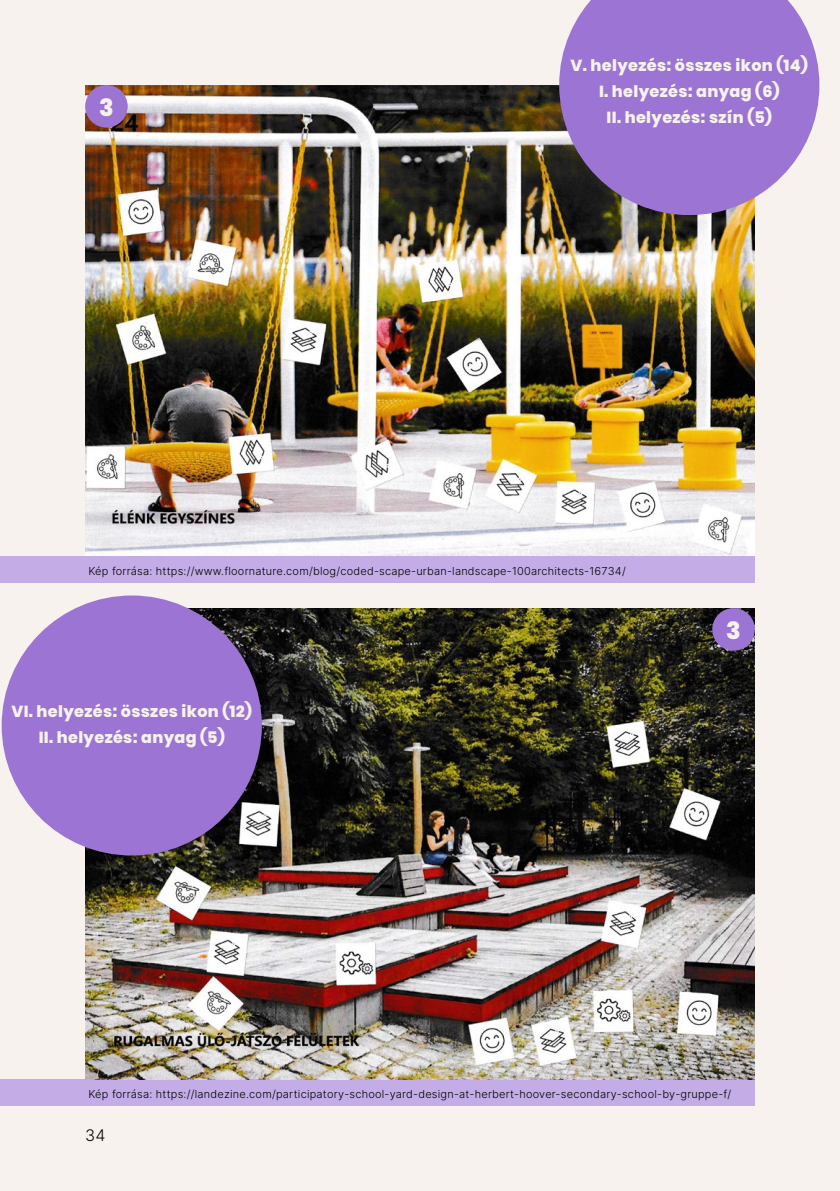
<style>
.page{position:relative;width:840px;height:1191px;background:#fff}
.page>*{position:absolute;margin:0;border:0;box-sizing:border-box;transform-origin:0 0}
.t1{font:800 24px "Poppins";color:#f7f2ed}
.t2{font:800 16px/26px "Poppins";letter-spacing:.02em;color:#f7f2ed;text-align:center}
.t3{font:16px "Inter Light BETA";color:#000}
.t4{font:11px "Inter Light BETA";letter-spacing:.02em;color:#000}
</style>
<div class="page">
<div style="left:0;top:0;width:839px;height:1191px;background:#f7f2ed"></div>
<img style="left:85px;top:85px;width:669px;height:471px">
<div style="left:0;top:556px;width:754px;height:26px;background:#c4ade6"></div>
<div style="left:0;top:1079px;width:754px;height:26px;background:#c4ade6"></div>
<img style="left:85px;top:608px;width:669px;height:471px">
<div style="left:3px;top:596px;width:258px;height:258px;background:#9c75d4;border-radius:50%"></div>
<svg style="left:559px;top:0;width:259px;height:215px;background:#9d7bca"></svg>
<div style="left:86px;top:86px;width:41px;height:41px;background:#9c75d4;border-radius:50%"></div>
<div style="left:85px;top:85px;width:43px;height:43px;border:2px solid #9c75d4;border-radius:50%"></div>
<div style="left:712px;top:609px;width:41px;height:40px;background:#9c75d4;border-radius:50%"></div>
<div style="left:711px;top:608px;width:43px;height:42px;border:2px solid #9c75d4;border-radius:50%"></div>
<h1 class="t1" style="left:99px;top:93px;width:16px">3</h1>
<h2 class="t2" style="left:570px;top:53px;width:239px">V. helyezés: összes ikon (14)<br>I. helyezés: anyag (6)<br>II. helyezés: szín (5)</h2>
<p class="t4" style="left:88px;top:563px;width:538px">Kép forrása: https://www.floornature.com/blog/coded-scape-urban-landscape-100architects-16734/</p>
<h2 class="t2" style="left:11px;top:698px;width:242px">VI. helyezés: összes ikon (12)<br>II. helyezés: anyag (5)</h2>
<h1 class="t1" style="left:725px;top:616px;width:16px">3</h1>
<p class="t4" style="left:88px;top:1086px;width:644px">Kép forrása: https://landezine.com/participatory-school-yard-design-at-herbert-hoover-secondary-school-by-gruppe-f/</p>
<h2 class="t3" style="left:85px;top:1124px;width:22px">34</h2>
</div>
